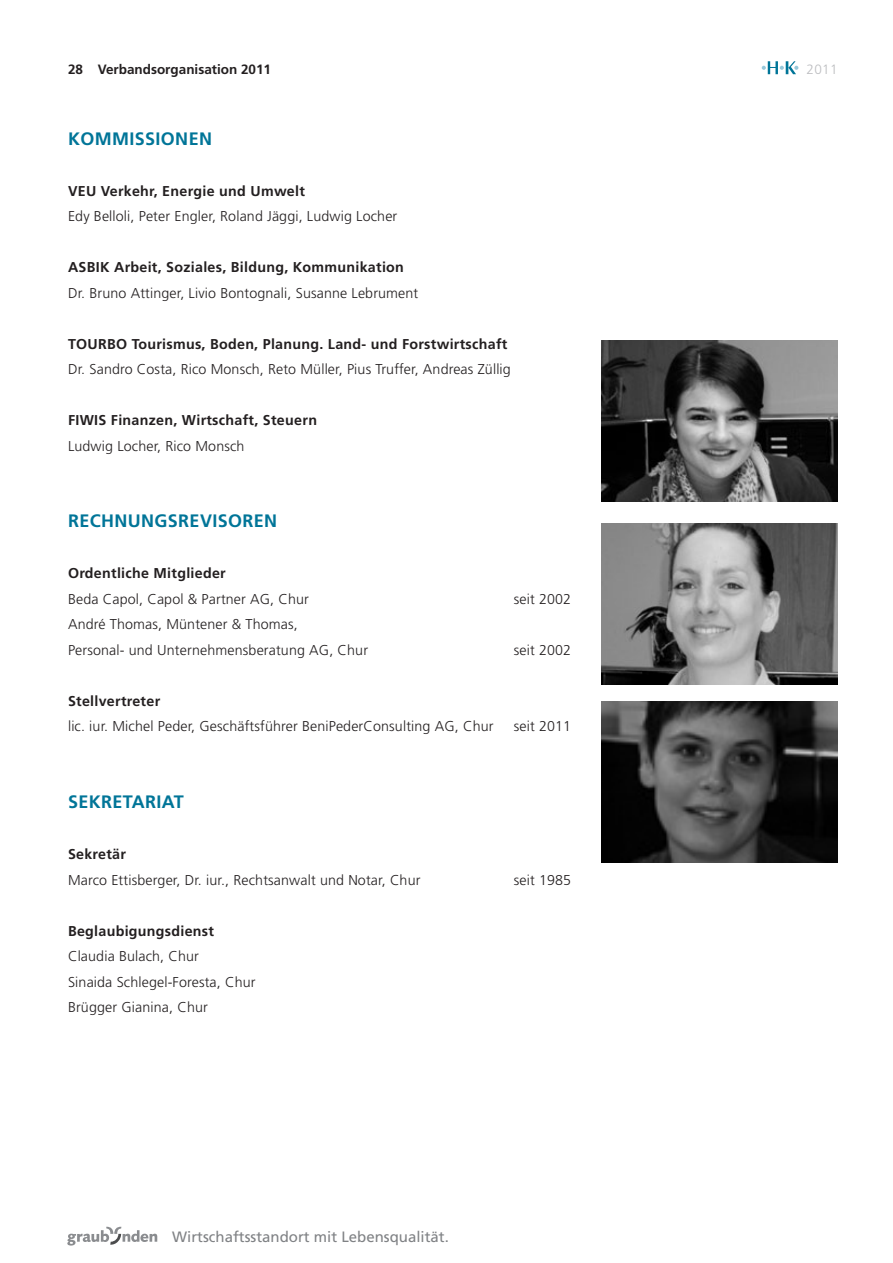
<style>
.page{position:relative;width:893px;height:1263px;background:#fff}
.page>*{position:absolute;margin:0;border:0;box-sizing:border-box;transform-origin:0 0}
.t1{font:700 18px "Frutiger LT Std";letter-spacing:.02em;color:#007598}
.t2{font:15px "Frutiger LT Std";color:#808285}
.t3{font:300 14.25px/25.5px "Frutiger LT Std";letter-spacing:.01em;color:#231f20}
.t4{font:700 14.25px "Frutiger LT Std";letter-spacing:.02em;color:#231f20}
.t5{font:700 13.5px "Frutiger LT Std";color:#231f20}
.t6{font:300 13.5px "Frutiger LT Std";color:#bcbdc0}
</style>
<div class="page">
<svg style="left:762px;top:61px;width:36px;height:13px"></svg>
<svg style="left:67px;top:1227px;width:90px;height:18px"></svg>
<img style="left:601px;top:523px;width:237px;height:161px">
<img style="left:601px;top:702px;width:237px;height:161px">
<img style="left:601px;top:340px;width:237px;height:161px">
<p class="t5" style="left:68px;top:61px;width:205px">28 Verbandsorganisation 2011</p>
<p class="t1" style="left:68px;top:128px;width:145px">KOMMISSIONEN</p>
<p class="t4" style="left:68px;top:182px;width:238px">VEU Verkehr, Energie und Umwelt</p>
<p class="t3" style="left:68px;top:204px;width:331px">Edy Belloli, Peter Engler, Roland Jäggi, Ludwig Locher</p>
<p class="t4" style="left:68px;top:259px;width:337px">ASBIK Arbeit, Soziales, Bildung, Kommunikation</p>
<p class="t3" style="left:68px;top:280px;width:352px">Dr. Bruno Attinger, Livio Bontognali, Susanne Lebrument</p>
<p class="t4" style="left:68px;top:335px;width:441px">TOURBO Tourismus, Boden, Planung. Land- und Forstwirtschaft</p>
<p class="t3" style="left:68px;top:357px;width:444px">Dr. Sandro Costa, Rico Monsch, Reto Müller, Pius Truffer, Andreas Züllig</p>
<p class="t4" style="left:68px;top:412px;width:251px">FIWIS Finanzen, Wirtschaft, Steuern</p>
<p class="t3" style="left:68px;top:433px;width:178px">Ludwig Locher, Rico Monsch</p>
<p class="t1" style="left:68px;top:510px;width:211px">RECHNUNGSREVISOREN</p>
<p class="t4" style="left:68px;top:565px;width:159px">Ordentliche Mitglieder</p>
<p class="t3" style="left:68px;top:586px;width:242px">Beda Capol, Capol &amp; Partner AG, Chur</p>
<p class="t3" style="left:514px;top:586px;width:59px">seit 2002</p>
<p class="t3" style="left:68px;top:612px;width:302px">André Thomas, Müntener &amp; Thomas,<br>Personal- und Unternehmensberatung AG, Chur</p>
<p class="t3" style="left:514px;top:637px;width:59px">seit 2002</p>
<p class="t4" style="left:68px;top:692px;width:94px">Stellvertreter</p>
<p class="t3" style="left:68px;top:714px;width:427px">lic. iur. Michel Peder, Geschäftsführer BeniPederConsulting AG, Chur</p>
<p class="t3" style="left:514px;top:714px;width:59px">seit 2011</p>
<p class="t1" style="left:68px;top:791px;width:117px">SEKRETARIAT</p>
<p class="t4" style="left:68px;top:846px;width:59px">Sekretär</p>
<p class="t3" style="left:68px;top:867px;width:354px">Marco Ettisberger, Dr. iur., Rechtsanwalt und Notar, Chur</p>
<p class="t3" style="left:514px;top:867px;width:59px">seit 1985</p>
<p class="t4" style="left:68px;top:922px;width:148px">Beglaubigungsdienst</p>
<p class="t3" style="left:68px;top:943px;width:189px">Claudia Bulach, Chur<br>Sinaida Schlegel-Foresta, Chur<br>Brügger Gianina, Chur</p>
<p class="t2" style="left:172px;top:1228px;width:278px">Wirtschaftsstandort mit Lebensqualität.</p>
<p class="t6" style="left:806px;top:62px;width:33px">2011</p>
</div>
